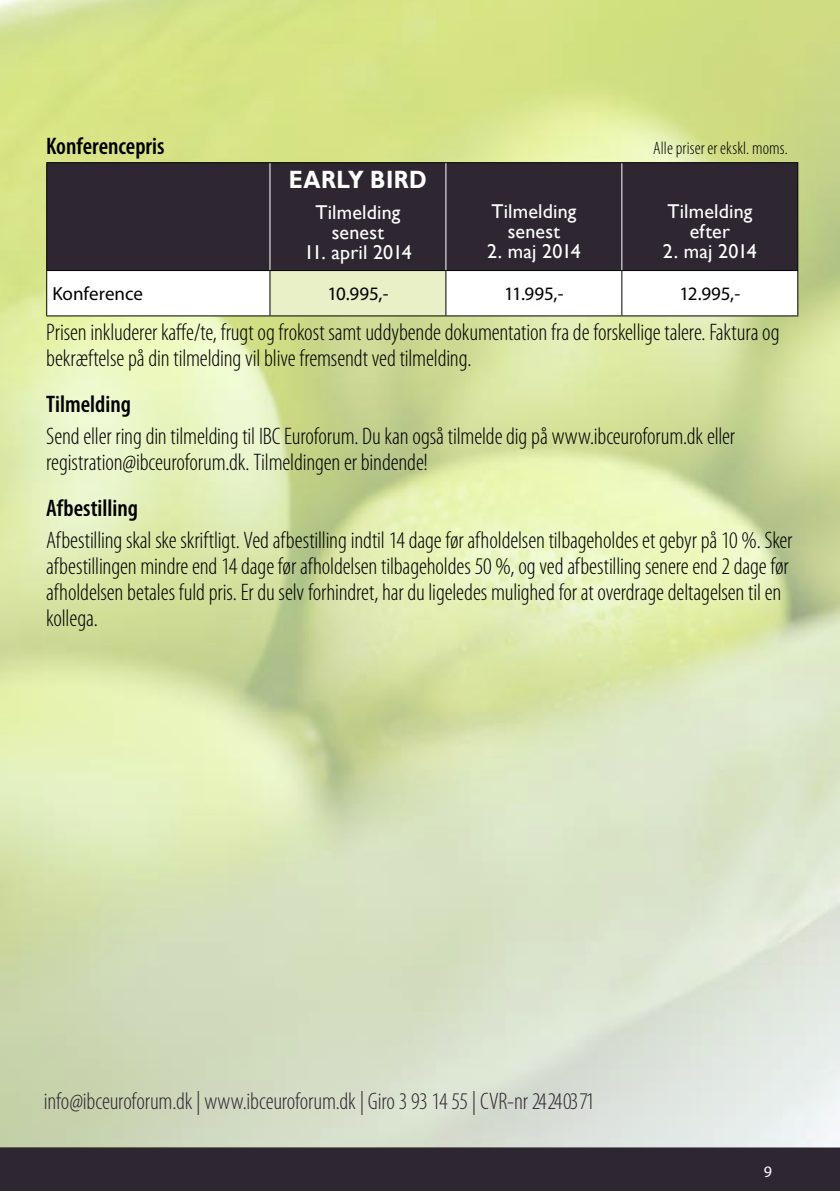
<style>
.page{position:relative;width:840px;height:1191px;background:#fff}
.page>*{position:absolute;margin:0;border:0;box-sizing:border-box;transform-origin:0 0}
.t1{font:700 25px "Gill Sans";letter-spacing:.02em;color:#fff;scale:.88 1}
.t2{font:300 condensed 24px/26px "Myriad Pro";letter-spacing:-.005em;color:#000}
.t3{font:300 condensed 24px "Myriad Pro";letter-spacing:-.01em;color:#2e2732}
.t4{font:600 condensed 24px "Myriad Pro";color:#000}
.t5{font:20px/20px "Gill Sans";letter-spacing:.01em;color:#fff;text-align:center}
.t6{font:20px "Gill Sans";letter-spacing:-.01em;color:#fff}
.t7{font:19px "Myriad Pro";color:#000}
.t8{font:300 condensed 18px "Myriad Pro";letter-spacing:.005em;color:#000}
.t9{font:16px "Myriad Pro";color:#fff}
</style>
<div class="page">
<div style="left:0;top:1147px;width:839px;height:44px;background:#2e2732"></div>
<img style="left:0;top:0;width:839px;height:1147px">
<div style="left:47px;top:163px;width:749px;height:107px;background:#2e2732"></div>
<svg style="left:47px;top:271px;width:749px;height:44px"></svg>
<div style="left:270px;top:270px;width:175px;height:46px;background:#e9efc6"></div>
<hr style="left:621px;top:163px;width:1px;height:107px;background:#fff">
<hr style="left:46px;top:270px;width:224px;height:1px;background:#000">
<hr style="left:46px;top:271px;width:1px;height:44px;background:#000">
<hr style="left:270px;top:270px;width:175px;height:1px;background:#000">
<hr style="left:269px;top:271px;width:1px;height:44px;background:#000">
<hr style="left:445px;top:270px;width:176px;height:1px;background:#000">
<hr style="left:445px;top:271px;width:1px;height:44px;background:#000">
<hr style="left:621px;top:270px;width:176px;height:1px;background:#000">
<hr style="left:621px;top:271px;width:1px;height:44px;background:#000">
<hr style="left:796px;top:271px;width:1px;height:44px;background:#000">
<hr style="left:46px;top:315px;width:224px;height:1px;background:#000">
<hr style="left:270px;top:315px;width:175px;height:1px;background:#000">
<hr style="left:445px;top:315px;width:176px;height:1px;background:#000">
<hr style="left:621px;top:315px;width:176px;height:1px;background:#000">
<hr style="left:46px;top:162px;width:224px;height:1px;background:#000">
<hr style="left:270px;top:162px;width:175px;height:1px;background:#000">
<hr style="left:445px;top:162px;width:176px;height:1px;background:#000">
<hr style="left:621px;top:162px;width:176px;height:1px;background:#000">
<hr style="left:796px;top:163px;width:1px;height:107px;background:#000">
<hr style="left:269px;top:163px;width:1px;height:107px;background:#fff">
<hr style="left:445px;top:163px;width:1px;height:107px;background:#fff">
<hr style="left:46px;top:163px;width:1px;height:107px;background:#000">
<p class="t4" style="left:46px;top:131px;width:120px">Konferencepris</p>
<p class="t8" style="left:653px;top:138px;width:136px">Alle priser er ekskl. moms.</p>
<p class="t1" style="left:289px;top:164px;width:158px">EARLY BIRD</p>
<p class="t5" style="left:315px;top:203px;width:86px">Tilmelding senest</p>
<p class="t6" style="left:304px;top:241px;width:109px">11. april 2014</p>
<p class="t5" style="left:491px;top:201px;width:86px">Tilmelding senest</p>
<p class="t5" style="left:486px;top:241px;width:95px">2. maj 2014</p>
<p class="t5" style="left:667px;top:201px;width:86px">Tilmelding efter</p>
<p class="t5" style="left:662px;top:241px;width:95px">2. maj 2014</p>
<p class="t7" style="left:52px;top:282px;width:92px">Konference</p>
<p class="t7" style="left:327px;top:282px;width:63px">10.995,-</p>
<p class="t7" style="left:504px;top:282px;width:61px">11.995,-</p>
<p class="t7" style="left:679px;top:282px;width:62px">12.995,-</p>
<p class="t2" style="left:46px;top:319px;width:734px">Prisen inkluderer kaffe/te, frugt og frokost samt uddybende dokumentation fra de forskellige talere. Faktura og bekræftelse på din tilmelding vil blive fremsendt ved tilmelding.</p>
<p class="t4" style="left:46px;top:390px;width:86px">Tilmelding</p>
<p class="t2" style="left:46px;top:423px;width:690px">Send eller ring din tilmelding til IBC Euroforum. Du kan også tilmelde dig på www.ibceuroforum.dk eller registration@ibceuroforum.dk. Tilmeldingen er bindende!</p>
<p class="t4" style="left:46px;top:494px;width:93px">Afbestilling</p>
<p class="t2" style="left:46px;top:527px;width:747px">Afbestilling skal ske skriftligt. Ved afbestilling indtil 14 dage før afholdelsen tilbageholdes et gebyr på 10 %. Sker afbestillingen mindre end 14 dage før afholdelsen tilbageholdes 50 %, og ved afbestilling senere end 2 dage før afholdelsen betales fuld pris. Er du selv forhindret, har du ligeledes mulighed for at overdrage deltagelsen til en kollega.</p>
<p class="t3" style="left:44px;top:1086px;width:552px">info@ibceuroforum.dk | www.ibceuroforum.dk | Giro 3 93 14 55 | CVR-nr 24 24 03 71</p>
<p class="t9" style="left:763px;top:1161px;width:10px">9</p>
</div>
